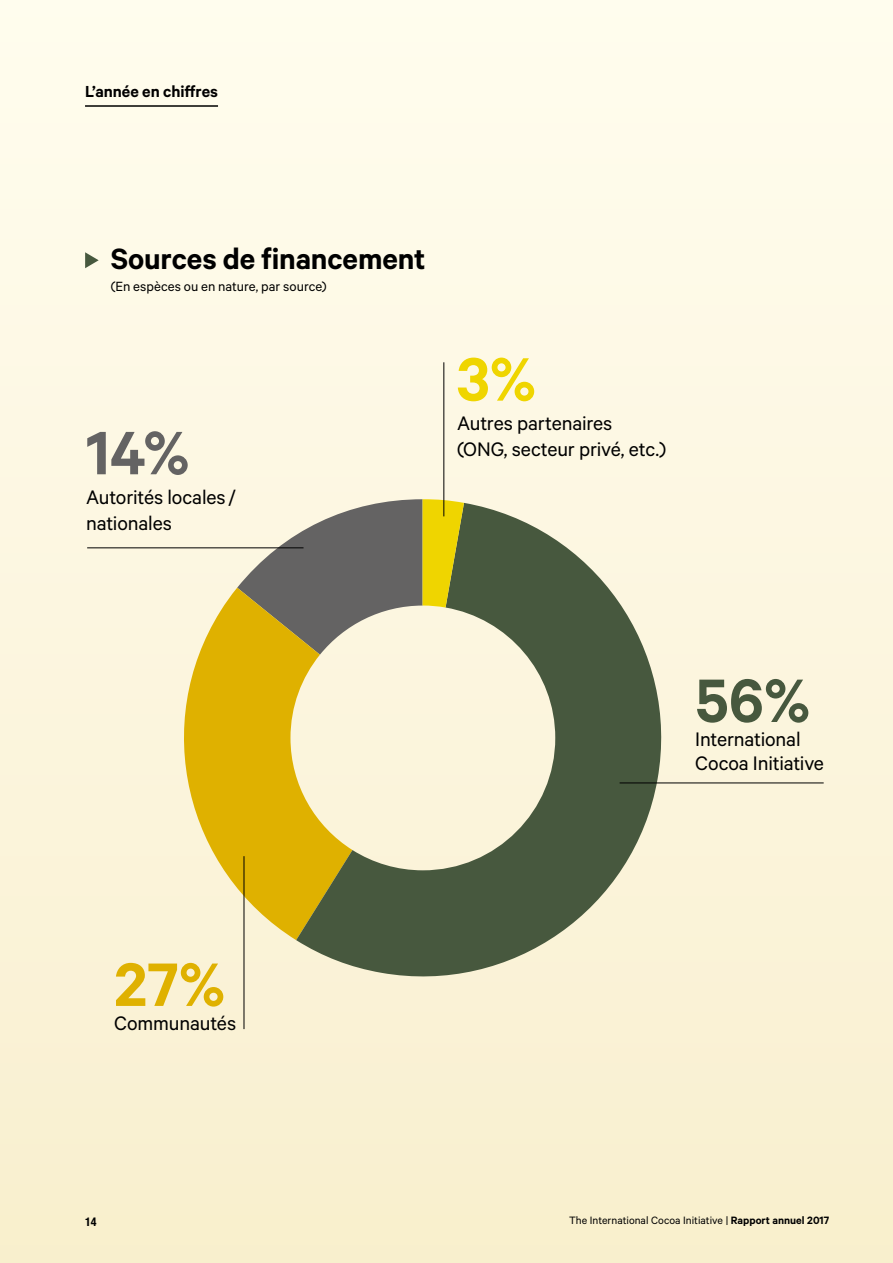
<style>
.page{position:relative;width:893px;height:1263px;background:#fff}
.page>*{position:absolute;margin:0;border:0;box-sizing:border-box;transform-origin:0 0}
.t1{font:600 69px "Calibre";color:#47583e}
.t2{font:600 69px "Calibre";color:#646363}
.t3{font:600 69px "Calibre";color:#dfb100}
.t4{font:600 69px "Calibre";color:#efd500}
.t5{font:600 33px "Calibre";letter-spacing:-.005em;color:#000}
.t6{font:22.05px/25.5px "Calibre";letter-spacing:-.01em;color:#000}
.t7{font:600 18px "Calibre";color:#000}
.t8{font:15px "Calibre";letter-spacing:.005em;color:#000}
.t9{font:12px "Calibre";color:#000}
.t10{font:700 condensed 12px "Helvetica Neue";color:#000}
.s1{font-weight:600}
</style>
<div class="page">
<div style="left:0;top:0;width:893px;height:1263px;background:linear-gradient(to bottom,#fffdef,#f8efcf)"></div>
<hr style="left:85px;top:105px;width:133px;height:2px;background:#000">
<svg style="left:85px;top:252px;width:14px;height:16px"></svg>
<svg style="left:150px;top:588px;width:146px;height:352px;background:#ebcf62"></svg>
<svg style="left:296px;top:503px;width:384px;height:493px;background:#aeb093"></svg>
<svg style="left:237px;top:499px;width:227px;height:156px;background:#a79f75"></svg>
<hr style="left:443px;top:362px;width:1px;height:154px;background:#000">
<hr style="left:244px;top:856px;width:1px;height:173px;background:#000">
<hr style="left:620px;top:782px;width:204px;height:1px;background:#000">
<hr style="left:87px;top:547px;width:216px;height:1px;background:#000">
<p class="t7" style="left:85px;top:80px;width:134px">L’année en chiffres</p>
<h2 class="t5" style="left:111px;top:239px;width:316px">Sources de financement</h2>
<p class="t8" style="left:111px;top:278px;width:218px">(En espèces ou en nature, par source)</p>
<h1 class="t2" style="left:86px;top:412px;width:105px">14%</h1>
<p class="t6" style="left:86px;top:484px;width:151px">Autorités locales / nationales</p>
<h1 class="t4" style="left:457px;top:338px;width:80px">3%</h1>
<p class="t6" style="left:457px;top:410px;width:211px">Autres partenaires (ONG, secteur privé, etc.)</p>
<h1 class="t1" style="left:695px;top:659px;width:116px">56%</h1>
<p class="t6" style="left:695px;top:726px;width:130px;line-height:24px">International<br>Cocoa Initiative</p>
<h1 class="t3" style="left:114px;top:943px;width:112px">27%</h1>
<p class="t6" style="left:114px;top:1009px;width:123px">Communautés</p>
<p class="t10" style="left:85px;top:1214px;width:13px">14</p>
<p class="t9" style="left:569px;top:1214px;width:262px">The International Cocoa Initiative | <span class="s1">Rapport annuel 2017</span></p>
</div>
